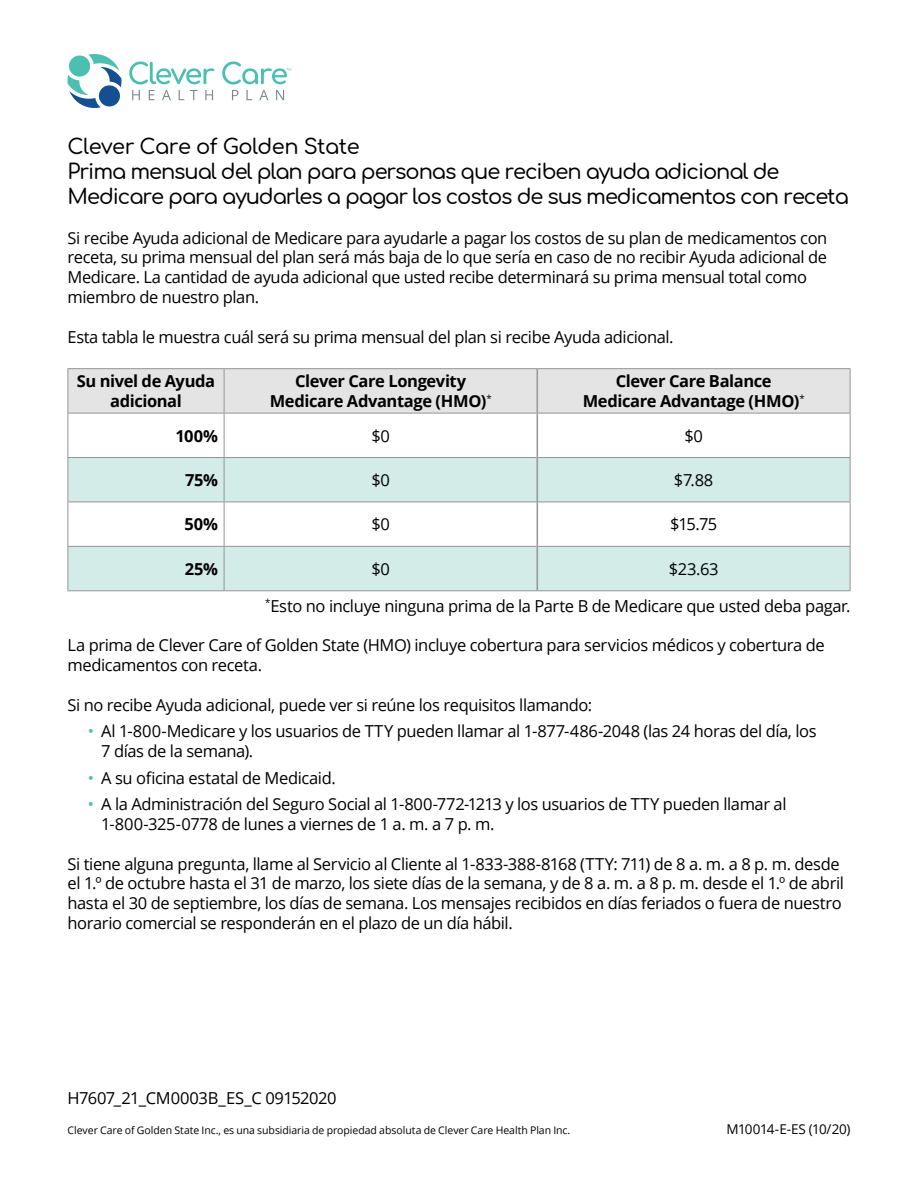
<style>
.page{position:relative;width:918px;height:1188px;background:#fff}
.page>*{position:absolute;margin:0;border:0;box-sizing:border-box;transform-origin:0 0}
.t1{font:500 21px/25.2px "Comfortaa";letter-spacing:-.05em;color:#000}
.t2{font:16.5px/19.8px "Open Sans";letter-spacing:-.025em;color:#000}
.t3{font:700 16.5px/19.8px "Open Sans";letter-spacing:-.025em;color:#000;text-align:center}
.t4{font:13.5px "Open Sans";letter-spacing:-.035em;color:#000}
.t5{font:10.5px "Open Sans";letter-spacing:-.005em;color:#000}
.s1{color:#4bc0b1}
</style>
<div class="page">
<svg style="left:67px;top:54px;width:55px;height:54px"></svg>
<svg style="left:129px;top:61px;width:86px;height:39px"></svg>
<svg style="left:222px;top:61px;width:69px;height:39px"></svg>
<div style="left:69px;top:369px;width:781px;height:44px;background:#e4e4e5"></div>
<svg style="left:69px;top:458px;width:781px;height:132px;fill:#d3ece7"></svg>
<hr style="left:224px;top:369px;width:1px;height:44px;background:#939598">
<hr style="left:850px;top:369px;width:1px;height:44px;background:#939598">
<hr style="left:68px;top:413px;width:156px;height:1px;background:#939598">
<hr style="left:224px;top:413px;width:313px;height:1px;background:#939598">
<hr style="left:224px;top:413px;width:1px;height:44px;background:#939598">
<hr style="left:538px;top:413px;width:313px;height:1px;background:#939598">
<hr style="left:850px;top:413px;width:1px;height:44px;background:#939598">
<hr style="left:68px;top:457px;width:156px;height:1px;background:#939598">
<hr style="left:224px;top:457px;width:313px;height:1px;background:#939598">
<hr style="left:224px;top:458px;width:1px;height:44px;background:#939598">
<hr style="left:538px;top:457px;width:313px;height:1px;background:#939598">
<hr style="left:850px;top:458px;width:1px;height:44px;background:#939598">
<hr style="left:68px;top:502px;width:156px;height:1px;background:#939598">
<hr style="left:224px;top:502px;width:313px;height:1px;background:#939598">
<hr style="left:224px;top:502px;width:1px;height:44px;background:#939598">
<hr style="left:538px;top:502px;width:313px;height:1px;background:#939598">
<hr style="left:850px;top:502px;width:1px;height:44px;background:#939598">
<hr style="left:68px;top:546px;width:156px;height:1px;background:#939598">
<hr style="left:224px;top:546px;width:313px;height:1px;background:#939598">
<hr style="left:224px;top:547px;width:1px;height:43px;background:#939598">
<hr style="left:538px;top:546px;width:313px;height:1px;background:#939598">
<hr style="left:850px;top:547px;width:1px;height:43px;background:#939598">
<hr style="left:68px;top:590px;width:156px;height:1px;background:#939598">
<hr style="left:224px;top:590px;width:313px;height:1px;background:#939598">
<hr style="left:537px;top:590px;width:314px;height:1px;background:#939598">
<hr style="left:68px;top:368px;width:156px;height:1px;background:#939598">
<hr style="left:224px;top:368px;width:313px;height:1px;background:#939598">
<hr style="left:537px;top:368px;width:314px;height:1px;background:#939598">
<hr style="left:68px;top:369px;width:1px;height:44px;background:#939598">
<hr style="left:68px;top:413px;width:1px;height:44px;background:#939598">
<hr style="left:68px;top:458px;width:1px;height:44px;background:#939598">
<hr style="left:68px;top:502px;width:1px;height:44px;background:#939598">
<hr style="left:68px;top:547px;width:1px;height:43px;background:#939598">
<hr style="left:537px;top:369px;width:1px;height:44px;background:#939598">
<hr style="left:537px;top:413px;width:1px;height:45px;background:#939598">
<hr style="left:537px;top:458px;width:1px;height:44px;background:#939598">
<hr style="left:537px;top:502px;width:1px;height:44px;background:#939598">
<hr style="left:537px;top:546px;width:1px;height:44px;background:#939598">
<p class="t1" style="left:68px;top:131px;width:783px">Clever Care of Golden State<br>Prima mensual del plan para personas que reciben ayuda adicional de<br>Medicare para ayudarles a pagar los costos de sus medicamentos con receta</p>
<p class="t2" style="left:68px;top:227px;width:761px">Si recibe Ayuda adicional de Medicare para ayudarle a pagar los costos de su plan de medicamentos con receta, su prima mensual del plan será más baja de lo que sería en caso de no recibir Ayuda adicional de Medicare. La cantidad de ayuda adicional que usted recibe determinará su prima mensual total como miembro de nuestro plan.</p>
<p class="t2" style="left:68px;top:326px;width:608px">Esta tabla le muestra cuál será su prima mensual del plan si recibe Ayuda adicional.</p>
<p class="t3" style="left:77px;top:371px;width:140px">Su nivel de Ayuda adicional</p>
<p class="t3" style="left:270px;top:371px;width:224px">Clever Care Longevity<br>Medicare Advantage (HMO)<sup>*</sup></p>
<p class="t3" style="left:583px;top:371px;width:224px">Clever Care Balance<br>Medicare Advantage (HMO)<sup>*</sup></p>
<p class="t3" style="left:175px;top:425px;width:44px">100%</p>
<p class="t2" style="left:371px;top:425px;width:20px">$0</p>
<p class="t2" style="left:684px;top:425px;width:20px">$0</p>
<p class="t3" style="left:185px;top:470px;width:35px">75%</p>
<p class="t2" style="left:371px;top:470px;width:20px">$0</p>
<p class="t2" style="left:674px;top:470px;width:41px">$7.88</p>
<p class="t3" style="left:184px;top:514px;width:35px">50%</p>
<p class="t2" style="left:371px;top:514px;width:20px">$0</p>
<p class="t2" style="left:670px;top:514px;width:49px">$15.75</p>
<p class="t3" style="left:185px;top:559px;width:35px">25%</p>
<p class="t2" style="left:371px;top:559px;width:20px">$0</p>
<p class="t2" style="left:669px;top:559px;width:51px">$23.63</p>
<p class="t2" style="left:265px;top:595px;width:587px"><sup>*</sup>Esto no incluye ninguna prima de la Parte B de Medicare que usted deba pagar.</p>
<p class="t2" style="left:67px;top:635px;width:759px">La prima de Clever Care of Golden State (HMO) incluye cobertura para servicios médicos y cobertura de medicamentos con receta.</p>
<p class="t2" style="left:67px;top:694px;width:526px">Si no recibe Ayuda adicional, puede ver si reúne los requisitos llamando:</p>
<p class="t2" style="left:101px;top:721px;width:717px;text-indent:-13px"><span class="s1">•</span> Al 1-800-Medicare y los usuarios de TTY pueden llamar al 1-877-486-2048 (las 24 horas del día, los<br>7 días de la semana).</p>
<p class="t2" style="left:88px;top:767px;width:250px"><span class="s1">•</span> A su oficina estatal de Medicaid.</p>
<p class="t2" style="left:101px;top:794px;width:687px;text-indent:-13px"><span class="s1">•</span> A la Administración del Seguro Social al 1-800-772-1213 y los usuarios de TTY pueden llamar al<br>1-800-325-0778 de lunes a viernes de 1 a. m. a 7 p. m.</p>
<p class="t2" style="left:67px;top:853px;width:778px">Si tiene alguna pregunta, llame al Servicio al Cliente al 1-833-388-8168 (TTY: 711) de 8 a. m. a 8 p. m. desde el 1.º de octubre hasta el 31 de marzo, los siete días de la semana, y de 8 a. m. a 8 p. m. desde el 1.º de abril hasta el 30 de septiembre, los días de semana. Los mensajes recibidos en días feriados o fuera de nuestro horario comercial se responderán en el plazo de un día hábil.</p>
<p class="t2" style="left:68px;top:1088px;width:270px">H7607_21_CM0003B_ES_C 09152020</p>
<p class="t5" style="left:68px;top:1123px;width:504px">Clever Care of Golden State Inc., es una subsidiaria de propiedad absoluta de Clever Care Health Plan Inc.</p>
<p class="t4" style="left:726px;top:1120px;width:126px">M10014-E-ES (10/20)</p>
</div>
